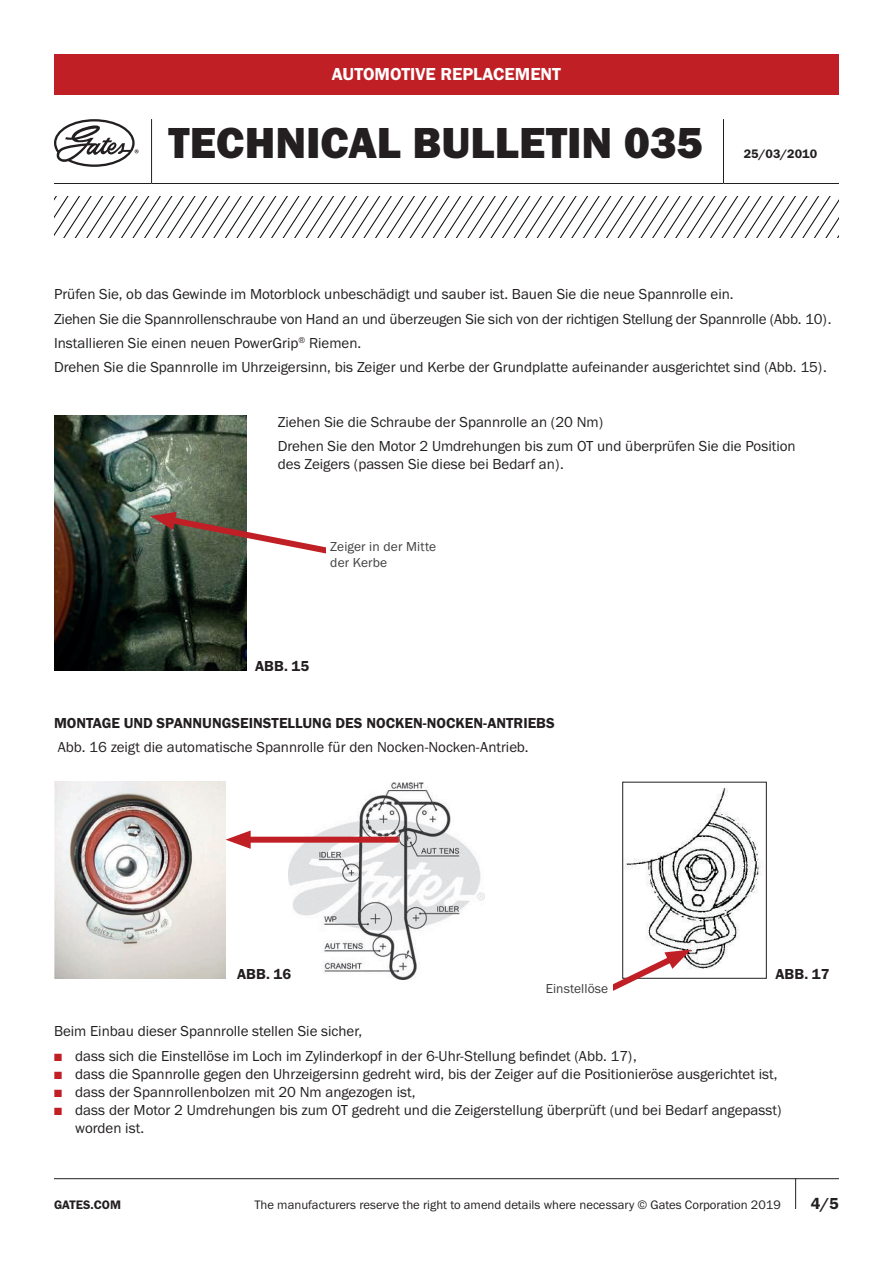
<style>
.page{position:relative;width:893px;height:1263px;background:#fff}
.page>*{position:absolute;margin:0;border:0;box-sizing:border-box;transform-origin:0 0}
.t1{font:45px "Franklin Gothic URW Hea";color:#231f20}
.t2{font:18px "Franklin Gothic URW Dem";color:#fff}
.t3{font:16.5px "Franklin Gothic URW Dem";color:#231f20}
.t4{font:15px/24.5px "Franklin Gothic URW Boo";color:#231f20}
.t5{font:15px "Franklin Gothic URW Dem";color:#231f20}
.t6{font:13.5px/16.2px "Franklin Gothic URW Boo";letter-spacing:.01em;color:#3e3e3f}
.t7{font:12.75px "Franklin Gothic URW Boo";color:#231f20}
.t8{font:12.75px "Franklin Gothic URW Dem";color:#231f20}
.s1{color:#c02025}
</style>
<div class="page">
<hr style="left:54px;top:1178px;width:785px;height:1px;background:#231f20">
<hr style="left:795px;top:1178px;width:1px;height:31px;background:#231f20">
<div style="left:54px;top:54px;width:785px;height:40px;background:#c02025"></div>
<hr style="left:151px;top:119px;width:1px;height:64px;background:#231f20">
<hr style="left:723px;top:119px;width:1px;height:64px;background:#231f20">
<hr style="left:54px;top:183px;width:98px;height:1px;background:#231f20">
<hr style="left:152px;top:183px;width:571px;height:1px;background:#231f20">
<hr style="left:723px;top:183px;width:116px;height:1px;background:#231f20">
<svg style="left:54px;top:119px;width:85px;height:48px"></svg>
<svg style="left:54px;top:197px;width:785px;height:40px"></svg>
<img style="left:54px;top:415px;width:192px;height:256px">
<svg style="left:150px;top:512px;width:176px;height:52px"></svg>
<img style="left:54px;top:782px;width:171px;height:197px">
<img style="left:288px;top:782px;width:196px;height:197px">
<div style="left:240px;top:837px;width:159px;height:6px;background:#c02025"></div>
<svg style="left:225px;top:830px;width:26px;height:19px"></svg>
<img style="left:624px;top:787px;width:139px;height:182px">
<div style="left:622px;top:782px;width:145px;height:197px;border:1px solid #231f20"></div>
<svg style="left:613px;top:948px;width:78px;height:43px"></svg>
<p class="t2" style="left:332px;top:63px;width:231px">AUTOMOTIVE REPLACEMENT</p>
<h1 class="t1" style="left:169px;top:114px;width:536px">TECHNICAL BULLETIN 035</h1>
<p class="t8" style="left:744px;top:146px;width:75px">25/03/2010</p>
<p class="t4" style="left:54px;top:282px;width:779px">Prüfen Sie, ob das Gewinde im Motorblock unbeschädigt und sauber ist. Bauen Sie die neue Spannrolle ein.<br>Ziehen Sie die Spannrollenschraube von Hand an und überzeugen Sie sich von der richtigen Stellung der Spannrolle (Abb. 10).<br>Installieren Sie einen neuen PowerGrip<sup>®</sup> Riemen.<br>Drehen Sie die Spannrolle im Uhrzeigersinn, bis Zeiger und Kerbe der Grundplatte aufeinander ausgerichtet sind (Abb. 15).</p>
<p class="t4" style="left:278px;top:410px;width:519px">Ziehen Sie die Schraube der Spannrolle an (20 Nm)<br>Drehen Sie den Motor 2 Umdrehungen bis zum OT und überprüfen Sie die Position</p>
<p class="t4" style="left:278px;top:452px;width:288px">des Zeigers (passen Sie diese bei Bedarf an).</p>
<p class="t6" style="left:330px;top:538px;width:107px">Zeiger in der Mitte der Kerbe</p>
<p class="t5" style="left:255px;top:657px;width:56px">ABB. 15</p>
<p class="t5" style="left:54px;top:714px;width:502px">MONTAGE UND SPANNUNGSEINSTELLUNG DES NOCKEN-NOCKEN-ANTRIEBS</p>
<p class="t4" style="left:58px;top:735px;width:472px">Abb. 16 zeigt die automatische Spannrolle für den Nocken-Nocken-Antrieb.</p>
<p class="t5" style="left:237px;top:965px;width:56px">ABB. 16</p>
<p class="t6" style="left:546px;top:980px;width:64px">Einstellöse</p>
<p class="t5" style="left:775px;top:964px;width:56px">ABB. 17</p>
<p class="t4" style="left:54px;top:1019px;width:310px">Beim Einbau dieser Spannrolle stellen Sie sicher,</p>
<p class="t4" style="left:54px;top:1043px;width:584px"><span class="s1">■</span> dass sich die Einstellöse im Loch im Zylinderkopf in der 6-Uhr-Stellung befindet (Abb. 17),</p>
<p class="t4" style="left:54px;top:1061px;width:725px"><span class="s1">■</span> dass die Spannrolle gegen den Uhrzeigersinn gedreht wird, bis der Zeiger auf die Positionieröse ausgerichtet ist,</p>
<p class="t4" style="left:54px;top:1079px;width:363px"><span class="s1">■</span> dass der Spannrollenbolzen mit 20 Nm angezogen ist,</p>
<p class="t4" style="left:75px;top:1100px;width:708px;line-height:18px;text-indent:-21px"><span class="s1">■</span> dass der Motor 2 Umdrehungen bis zum OT gedreht und die Zeigerstellung überprüft (und bei Bedarf angepasst) worden ist.</p>
<p class="t8" style="left:54px;top:1197px;width:69px">GATES.COM</p>
<p class="t7" style="left:254px;top:1197px;width:528px">The manufacturers reserve the right to amend details where necessary © Gates Corporation 2019</p>
<p class="t3" style="left:811px;top:1193px;width:30px">4/5</p>
</div>
